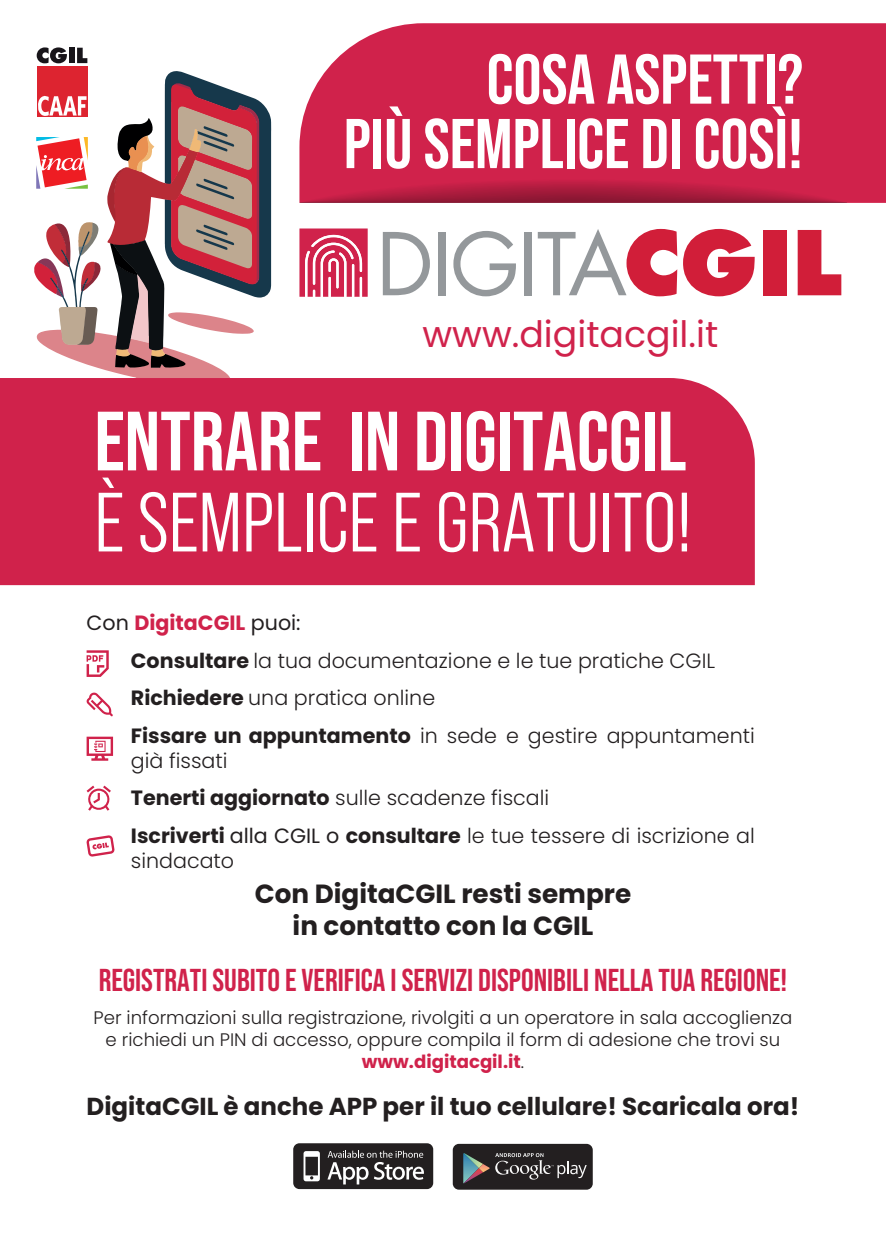
<style>
.page{position:relative;width:886px;height:1241px;background:#fff}
.page>*{position:absolute;margin:0;border:0;box-sizing:border-box;transform-origin:0 0}
.t1{font:700 83.75px "Bebas Neue Pro";color:#fff}
.t2{font:83.75px "Bebas Neue Pro Middle";color:#fff}
.t3{font:36.31px "Poppins";color:#d0224b}
.t4{font:700 31.62px "Bebas Neue Pro";color:#d0224b}
.t5{font:700 26.25px/31.5px "Poppins";color:#231f20;text-align:center}
.t6{font:700 24.5px "Poppins";color:#231f20}
.t7{font:300 20.62px/37.5px "Poppins";color:#231f20}
.t8{font:300 18.12px/21.8px "Poppins";color:#231f20;text-align:center}
.s1{font-weight:400}
.s2{font-weight:700;color:#d0224b}
.s3{font-weight:700}
</style>
<div class="page">
<svg style="left:683px;top:229px;width:72px;height:67px"></svg>
<div style="left:763px;top:230px;width:24px;height:65px;background:#d11e39"></div>
<svg style="left:798px;top:230px;width:43px;height:65px"></svg>
<svg style="left:383px;top:232px;width:47px;height:63px"></svg>
<div style="left:438px;top:232px;width:8px;height:63px;background:#94989b"></div>
<svg style="left:453px;top:231px;width:63px;height:65px"></svg>
<div style="left:525px;top:232px;width:7px;height:63px;background:#94989b"></div>
<svg style="left:538px;top:229px;width:139px;height:67px"></svg>
<svg style="left:299px;top:228px;width:69px;height:69px"></svg>
<div style="left:0;top:378px;width:755px;height:207px;background:#d0224b"></div>
<svg style="left:86px;top:835px;width:29px;height:21px"></svg>
<svg style="left:86px;top:692px;width:27px;height:24px"></svg>
<svg style="left:86px;top:785px;width:25px;height:25px"></svg>
<svg style="left:87px;top:650px;width:22px;height:26px"></svg>
<svg style="left:87px;top:736px;width:26px;height:24px"></svg>
<div style="left:453px;top:1143px;width:140px;height:46px;background:#231f20;border-radius:6px"></div>
<svg style="left:463px;top:1153px;width:124px;height:30px"></svg>
<div style="left:293px;top:1142px;width:140px;height:46px;background:#231f20;border-radius:6px"></div>
<svg style="left:303px;top:1151px;width:17px;height:30px"></svg>
<svg style="left:327px;top:1150px;width:97px;height:34px"></svg>
<svg style="left:37px;top:47px;width:30px;height:16px"></svg>
<div style="left:69px;top:48px;width:5px;height:15px;background:#18151a"></div>
<svg style="left:77px;top:48px;width:10px;height:15px"></svg>
<div style="left:37px;top:66px;width:50px;height:51px;background:#dd2430"></div>
<svg style="left:299px;top:23px;width:587px;height:180px;background:#d33459"></svg>
<svg style="left:299px;top:179px;width:548px;height:24px;background:#b51e42"></svg>
<svg style="left:347px;top:119px;width:22px;height:49px"></svg>
<div style="left:374px;top:119px;width:7px;height:49px;background:#fff"></div>
<svg style="left:387px;top:106px;width:23px;height:63px"></svg>
<svg style="left:425px;top:54px;width:377px;height:115px"></svg>
<svg style="left:34px;top:71px;width:237px;height:307px"></svg>
<h2 class="t3" style="left:422px;top:313px;width:297px">www.digitacgil.it</h2>
<h1 class="t1" style="left:94px;top:393px;width:594px">ENTRARE IN DIGITACGIL</h1>
<h1 class="t2" style="left:94px;top:475px;width:599px">È SEMPLICE E GRATUITO!</h1>
<p class="t7" style="left:131px;top:604px;width:625px;text-indent:-44px"><span class="s1">Con</span> <span class="s2">DigitaCGIL</span> <span class="s1">puoi:<br></span><span class="s3">Consultare</span> la tua documentazione e le tue pratiche CGIL <span class="s3">Richiedere</span> una pratica online<br><span class="s3">Fissare un appuntamento</span> in sede e gestire appuntamenti</p>
<p class="t7" style="left:131px;top:741px;width:625px">già fissati<br><span class="s3">Tenerti aggiornato</span> sulle scadenze fiscali<br><span class="s3">Iscriverti</span> <span class="s1">alla CGIL o</span> <span class="s3">consultare</span> le tue tessere di iscrizione al</p>
<p class="t7" style="left:131px;top:841px;width:105px">sindacato</p>
<p class="t5" style="left:255px;top:878px;width:378px">Con DigitaCGIL resti sempre in contatto con la CGIL</p>
<h3 class="t4" style="left:99px;top:962px;width:690px">REGISTRATI SUBITO E VERIFICA I SERVIZI DISPONIBILI NELLA TUA REGIONE!</h3>
<p class="t8" style="left:94px;top:1007px;width:700px">Per informazioni sulla registrazione, rivolgiti a un operatore in sala accoglienza e richiedi un PIN di accesso, oppure compila il form di adesione che trovi su <span class="s2">www.digitacgil.it</span>.</p>
<p class="t6" style="left:87px;top:1091px;width:714px">DigitaCGIL è anche APP per il tuo cellulare! Scaricala ora!</p>
</div>
